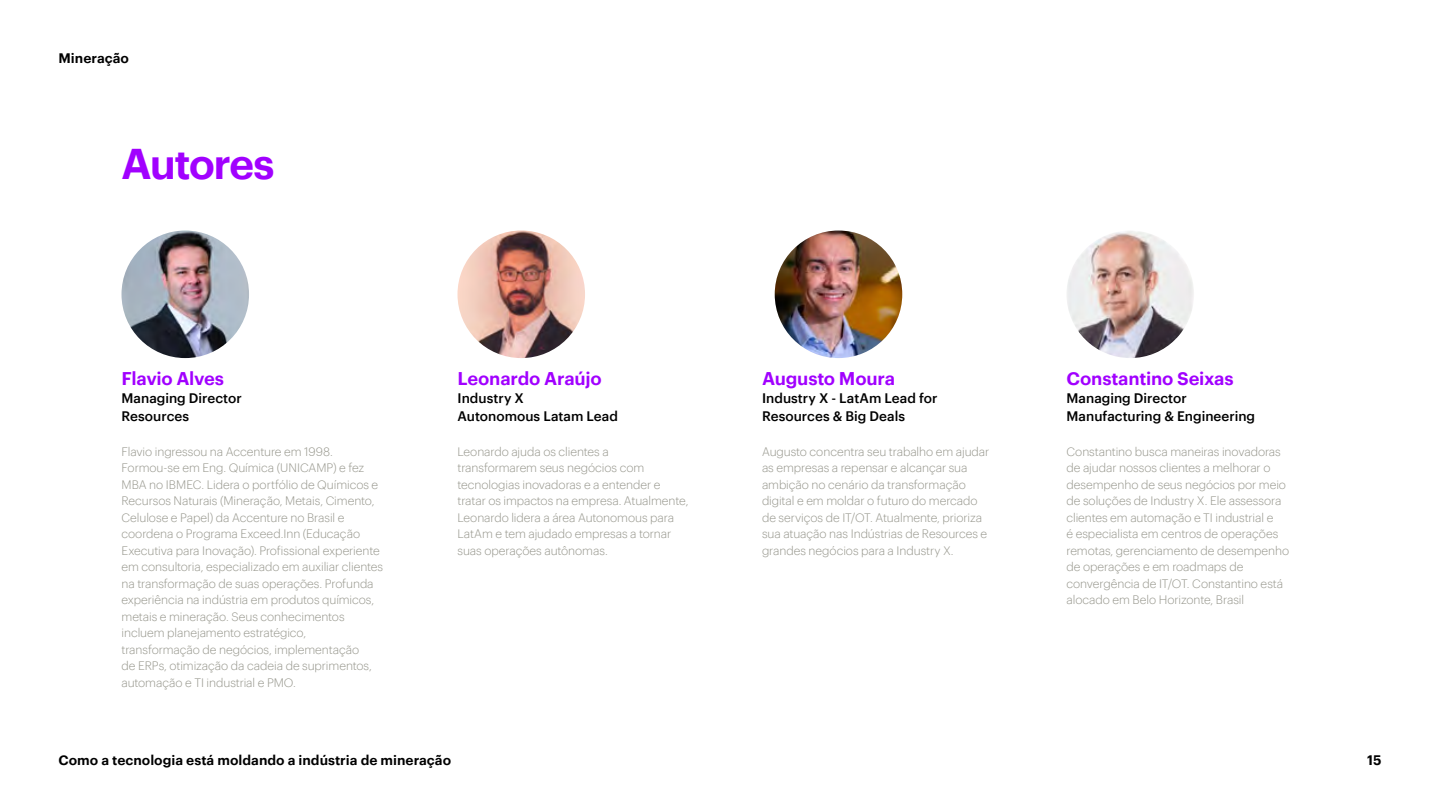
<style>
.page{position:relative;width:1440px;height:810px;background:#fff}
.page>*{position:absolute;margin:0;border:0;box-sizing:border-box;transform-origin:0 0}
.t1{font:600 42px "Graphik";letter-spacing:-.04em;color:#a100ff}
.t2{font:600 18px "Graphik";letter-spacing:-.01em;color:#a100ff}
.t3{font:500 13.5px/18px "Graphik";color:#000}
.t4{font:600 13.5px "Graphik";color:#000}
.t5{font:300 12px/16.5px "Graphik";letter-spacing:-.005em;color:#96968c}
</style>
<div class="page">
<img style="left:775px;top:231px;width:127px;height:127px;border-radius:64px">
<img style="left:1066px;top:231px;width:128px;height:127px;border-radius:64px">
<img style="left:458px;top:231px;width:127px;height:127px;border-radius:64px">
<img style="left:122px;top:231px;width:127px;height:127px;border-radius:64px">
<p class="t4" style="left:58px;top:48px;width:72px">Mineração</p>
<h1 class="t1" style="left:121px;top:131px;width:155px">Autores</h1>
<h2 class="t2" style="left:122px;top:365px;width:104px">Flavio Alves</h2>
<p class="t3" style="left:122px;top:388px;width:122px">Managing Director<br>Resources</p>
<p class="t5" style="left:122px;top:442px;width:263px">Flavio ingressou na Accenture em 1998.<br>Formou-se em Eng. Química (UNICAMP) e fez MBA no IBMEC. Lidera o portfólio de Químicos e Recursos Naturais (Mineração, Metais, Cimento, Celulose e Papel) da Accenture no Brasil e coordena o Programa Exceed.Inn (Educação Executiva para Inovação). Profissional experiente em consultoria, especializado em auxiliar clientes na transformação de suas operações. Profunda experiência na indústria em produtos químicos, metais e mineração. Seus conhecimentos incluem planejamento estratégico, transformação de negócios, implementação<br>de ERPs, otimização da cadeia de suprimentos, automação e TI industrial e PMO.</p>
<h2 class="t2" style="left:458px;top:365px;width:146px">Leonardo Araújo</h2>
<p class="t3" style="left:458px;top:388px;width:162px">Industry X<br>Autonomous Latam Lead</p>
<p class="t5" style="left:458px;top:442px;width:232px">Leonardo ajuda os clientes a transformarem seus negócios com tecnologias inovadoras e a entender e tratar os impactos na empresa. Atualmente, Leonardo lidera a área Autonomous para LatAm e tem ajudado empresas a tornar suas operações autônomas.</p>
<h2 class="t2" style="left:762px;top:365px;width:135px">Augusto Moura</h2>
<p class="t3" style="left:762px;top:388px;width:177px">Industry X - LatAm Lead for<br>Resources &amp; Big Deals</p>
<p class="t5" style="left:762px;top:442px;width:229px">Augusto concentra seu trabalho em ajudar as empresas a repensar e alcançar sua ambição no cenário da transformação digital e em moldar o futuro do mercado de serviços de IT/OT. Atualmente, prioriza sua atuação nas Indústrias de Resources e grandes negócios para a Industry X.</p>
<h2 class="t2" style="left:1066px;top:365px;width:169px">Constantino Seixas</h2>
<p class="t3" style="left:1067px;top:388px;width:190px">Managing Director<br>Manufacturing &amp; Engineering</p>
<p class="t5" style="left:1066px;top:442px;width:224px">Constantino busca maneiras inovadoras de ajudar nossos clientes a melhorar o desempenho de seus negócios por meio de soluções de Industry X. Ele assessora clientes em automação e TI industrial e<br>é especialista em centros de operações remotas, gerenciamento de desempenho de operações e em roadmaps de convergência de IT/OT. Constantino está alocado em Belo Horizonte, Brasil</p>
<p class="t4" style="left:58px;top:750px;width:394px">Como a tecnologia está moldando a indústria de mineração</p>
<p class="t4" style="left:1367px;top:750px;width:16px">15</p>
</div>
